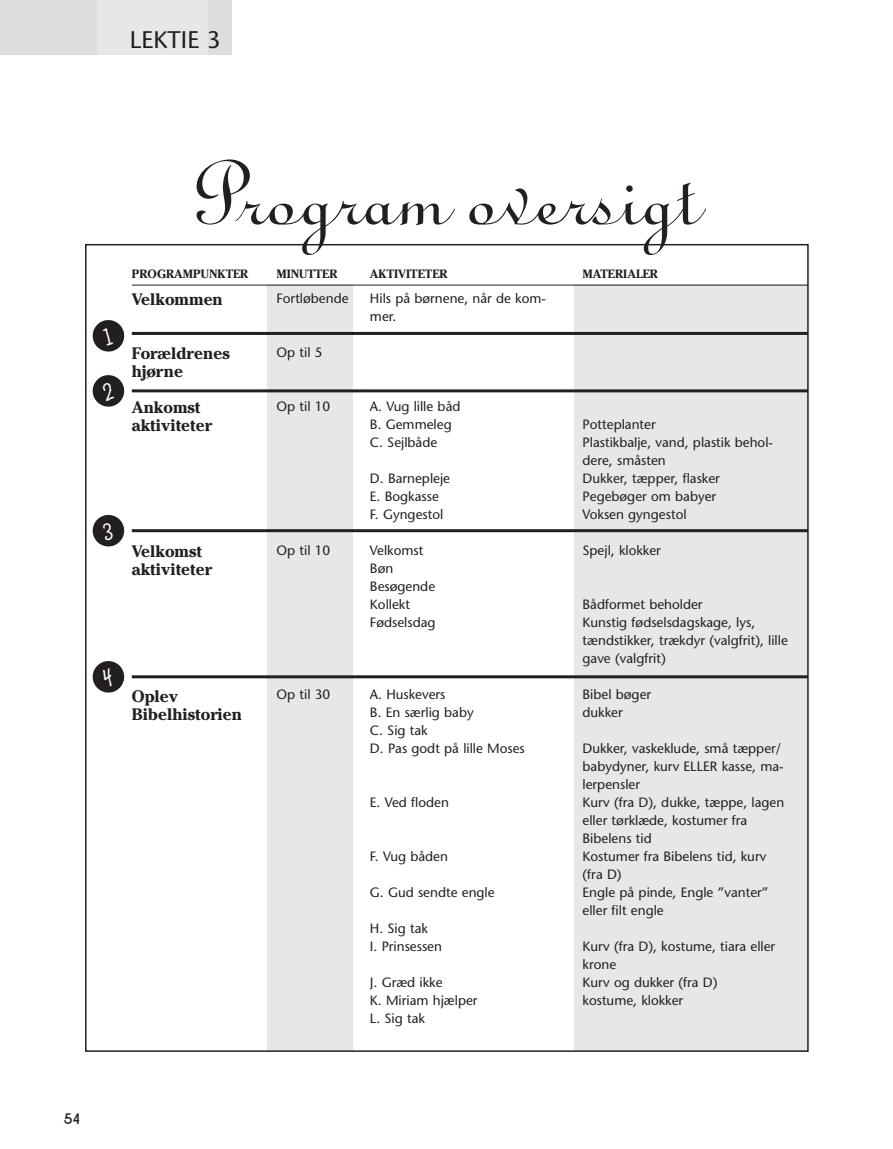
<style>
.page{position:relative;width:893px;height:1149px;background:#fff}
.page>*{position:absolute;margin:0;border:0;box-sizing:border-box;transform-origin:0 0}
.t1{font:102px "Linoscript";color:#231f20}
.t2{font:24px "Stone Sans";color:#231f20}
.t3{font:700 16.5px/18px "Cheltenham";color:#231f20}
.t4{font:700 15px "JM New Garden";color:#231f20}
.t5{font:13.5px/18px "Stone Sans";color:#231f20}
.t6{font:700 12px "Cheltenham";color:#231f20}
</style>
<div class="page">
<div style="left:574px;top:284px;width:234px;height:766px;background:#e6e7e8"></div>
<div style="left:268px;top:284px;width:85px;height:766px;background:#e6e7e8"></div>
<div style="left:0;top:0;width:98px;height:54px;background:#dcddde"></div>
<div style="left:98px;top:0;width:110px;height:54px;background:#e6e7e8"></div>
<div style="left:208px;top:0;width:23px;height:54px;background:#dcddde"></div>
<hr style="left:132px;top:285px;width:676px;height:1px;background:#231f20">
<hr style="left:132px;top:332px;width:676px;height:3px;background:#231f20">
<hr style="left:132px;top:389px;width:676px;height:3px;background:#231f20">
<hr style="left:132px;top:529px;width:676px;height:3px;background:#231f20">
<hr style="left:132px;top:675px;width:676px;height:3px;background:#231f20">
<svg style="left:92px;top:320px;width:33px;height:32px"></svg>
<svg style="left:92px;top:375px;width:33px;height:32px"></svg>
<svg style="left:92px;top:514px;width:33px;height:33px"></svg>
<svg style="left:92px;top:661px;width:33px;height:32px"></svg>
<p class="t4" style="left:64px;top:1113px;width:18px">54</p>
<h2 class="t2" style="left:130px;top:30px;width:92px">LEKTIE 3</h2>
<h1 class="t1" style="left:196px;top:130px;width:502px">Program oversigt</h1>
<p class="t6" style="left:132px;top:269px;width:118px">PROGRAMPUNKTER</p>
<p class="t6" style="left:276px;top:269px;width:63px">MINUTTER</p>
<p class="t6" style="left:370px;top:269px;width:79px">AKTIVITETER</p>
<p class="t6" style="left:583px;top:269px;width:77px">MATERIALER</p>
<p class="t3" style="left:132px;top:292px;width:92px">Velkommen</p>
<p class="t5" style="left:370px;top:290px;width:178px">Hils på børnene, når de kom&shy;mer.</p>
<p class="t5" style="left:276px;top:290px;width:74px">Fortløbende</p>
<p class="t3" style="left:132px;top:346px;width:99px">Forældrenes hjørne</p>
<p class="t3" style="left:132px;top:400px;width:82px">Ankomst aktiviteter</p>
<p class="t3" style="left:132px;top:544px;width:82px">Velkomst aktiviteter</p>
<p class="t5" style="left:276px;top:344px;width:48px">Op til 5</p>
<p class="t5" style="left:276px;top:398px;width:55px">Op til 10</p>
<p class="t5" style="left:276px;top:542px;width:55px">Op til 10</p>
<p class="t5" style="left:370px;top:398px;width:92px">A. Vug lille båd<br>B. Gemmeleg<br>C. Sejlbåde</p>
<p class="t5" style="left:370px;top:470px;width:82px">D. Barnepleje<br>E. Bogkasse<br>F. Gyngestol</p>
<p class="t5" style="left:370px;top:542px;width:67px">Velkomst<br>Bøn<br>Besøgende<br>Kollekt<br>Fødselsdag</p>
<p class="t3" style="left:132px;top:688px;width:112px">Oplev<br>Bibelhistorien</p>
<p class="t5" style="left:276px;top:686px;width:55px">Op til 30</p>
<p class="t5" style="left:370px;top:686px;width:156px">A. Huskevers<br>B. En særlig baby<br>C. Sig tak<br>D. Pas godt på lille Moses</p>
<p class="t5" style="left:370px;top:794px;width:80px">E. Ved floden</p>
<p class="t5" style="left:370px;top:848px;width:80px">F. Vug båden</p>
<p class="t5" style="left:370px;top:884px;width:126px">G. Gud sendte engle</p>
<p class="t5" style="left:370px;top:920px;width:74px">H. Sig tak<br>I. Prinsessen</p>
<p class="t5" style="left:370px;top:974px;width:109px">J. Græd ikke<br>K. Miriam hjælper<br>L. Sig tak</p>
<p class="t5" style="left:583px;top:416px;width:192px">Potteplanter<br>Plastikbalje, vand, plastik behol&shy;dere, småsten<br>Dukker, tæpper, flasker<br>Pegebøger om babyer<br>Voksen gyngestol</p>
<p class="t5" style="left:583px;top:542px;width:80px">Spejl, klokker</p>
<p class="t5" style="left:583px;top:596px;width:207px">Bådformet beholder<br>Kunstig fødselsdagskage, lys, tændstikker, trækdyr (valgfrit), lille gave (valgfrit)</p>
<p class="t5" style="left:583px;top:686px;width:70px">Bibel bøger dukker</p>
<p class="t5" style="left:583px;top:740px;width:203px">Dukker, vaskeklude, små tæpper/ babydyner, kurv ELLER kasse, ma&shy;lerpensler<br>Kurv (fra D), dukke, tæppe, lagen eller tørklæde, kostumer fra<br>Bibelens tid<br>Kostumer fra Bibelens tid, kurv (fra D)<br>Engle på pinde, Engle ”vanter” eller filt engle</p>
<p class="t5" style="left:583px;top:938px;width:194px">Kurv (fra D), kostume, tiara eller krone<br>Kurv og dukker (fra D) kostume, klokker</p>
</div>
